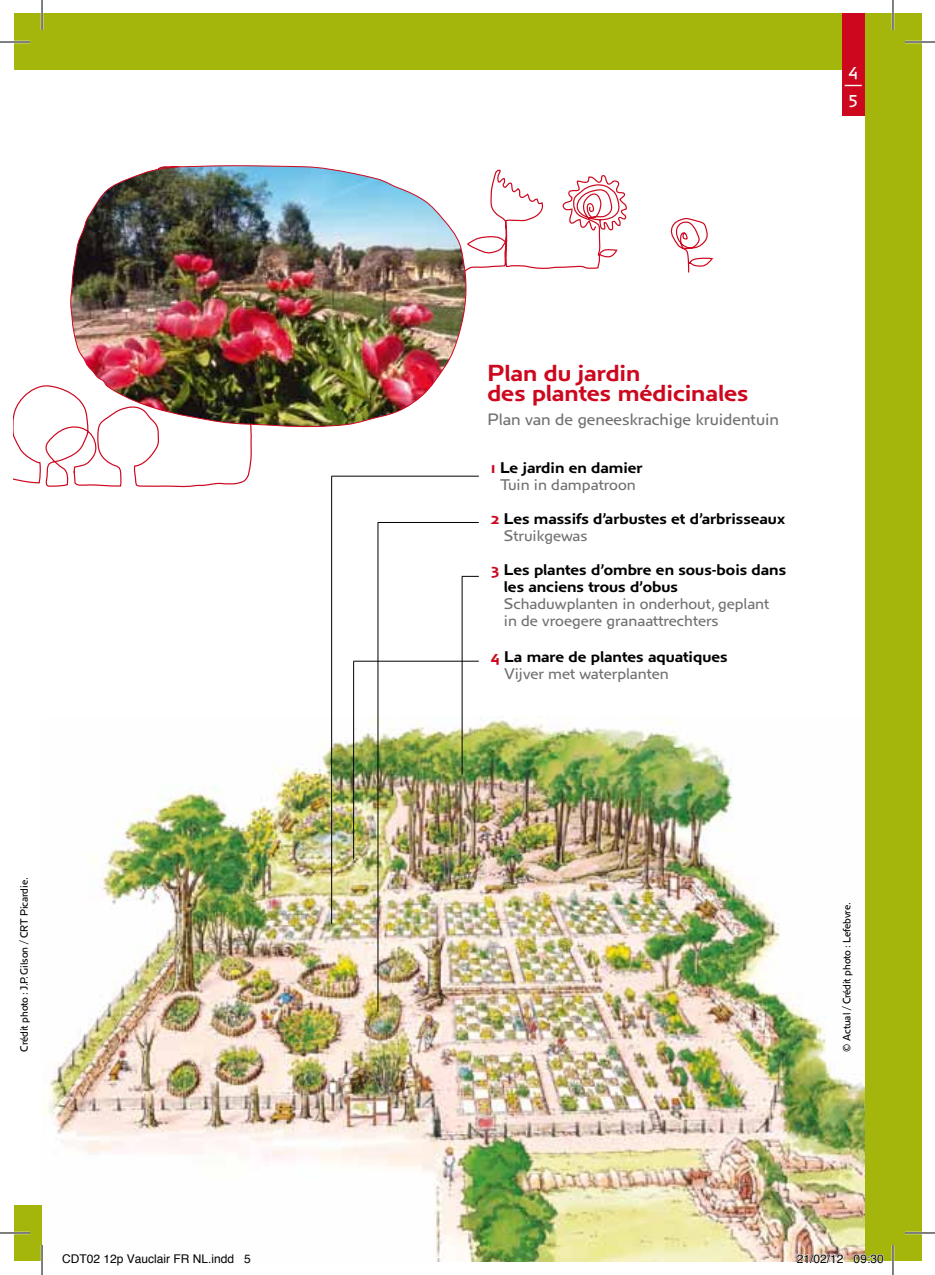
<style>
.page{position:relative;width:935px;height:1275px;background:#fff}
.page>*{position:absolute;margin:0;border:0;box-sizing:border-box;transform-origin:0 0}
.t1{font:24px/20px "Anisette Petite Demi";color:#cd071e}
.t2{font:18px/28px "Anisette Petite";color:#fff}
.t3{font:17px "Anisette Petite";color:#707172}
.t4{font:16px/17px "Anisette Petite Demi";color:#000}
.t5{font:16px/17px "Anisette Petite";color:#707172}
.t6{font:12px "Helvetica";color:#000}
.t7{font:11px "Anisette Petite";letter-spacing:-.01em;color:#000;scale:.95 1}
.s1{color:#cd071e}
</style>
<div class="page">
<div style="left:14px;top:14px;width:907px;height:1247px;background:#a4b50c"></div>
<div style="left:14px;top:70px;width:850px;height:1134px;background:#fff"></div>
<img style="left:42px;top:716px;width:822px;height:545px">
<hr style="left:353px;top:661px;width:1px;height:198px;background:#000">
<hr style="left:353px;top:661px;width:126px;height:1px;background:#000">
<hr style="left:461px;top:576px;width:1px;height:198px;background:#000">
<svg style="left:462px;top:576px;width:17px;height:1px"></svg>
<hr style="left:331px;top:476px;width:1px;height:448px;background:#000">
<hr style="left:331px;top:476px;width:148px;height:1px;background:#000">
<hr style="left:377px;top:522px;width:1px;height:489px;background:#000">
<hr style="left:377px;top:522px;width:102px;height:1px;background:#000">
<svg style="left:468px;top:169px;width:159px;height:101px"></svg>
<svg style="left:14px;top:385px;width:238px;height:103px"></svg>
<svg style="left:670px;top:218px;width:44px;height:55px"></svg>
<img style="left:70px;top:165px;width:398px;height:263px">
<div style="left:841px;top:14px;width:23px;height:102px;background:#cd071e"></div>
<svg style="left:844px;top:85px;width:17px;height:1px"></svg>
<hr style="left:0;top:41px;width:30px;height:2px;background:#fff">
<hr style="left:904px;top:41px;width:30px;height:2px;background:#fff">
<hr style="left:0;top:1231px;width:30px;height:3px;background:#fff">
<hr style="left:904px;top:1231px;width:30px;height:3px;background:#fff">
<hr style="left:41px;top:0;width:2px;height:30px;background:#fff">
<hr style="left:41px;top:1245px;width:2px;height:30px;background:#fff">
<hr style="left:891px;top:0;width:3px;height:30px;background:#fff">
<hr style="left:891px;top:1245px;width:3px;height:30px;background:#fff">
<hr style="left:0;top:42px;width:30px;height:1px;background:#000">
<hr style="left:904px;top:42px;width:30px;height:1px;background:#000">
<hr style="left:0;top:1232px;width:30px;height:1px;background:#000">
<hr style="left:904px;top:1232px;width:30px;height:1px;background:#000">
<hr style="left:42px;top:0;width:1px;height:30px;background:#000">
<hr style="left:42px;top:1245px;width:1px;height:30px;background:#000">
<hr style="left:892px;top:0;width:1px;height:30px;background:#000">
<hr style="left:892px;top:1245px;width:1px;height:30px;background:#000">
<svg style="left:62px;top:1253px;width:172px;height:8px"></svg>
<svg style="left:244px;top:1254px;width:7px;height:7px"></svg>
<svg style="left:796px;top:1253px;width:48px;height:9px"></svg>
<svg style="left:853px;top:1253px;width:31px;height:9px"></svg>
<p class="t2" style="left:848px;top:56px;width:11px">4<br>5</p>
<p class="t7" style="left:18px;top:1051px;width:185px;rotate:-90deg">Crédit photo : J.P. Gilson / CRT Picardie.</p>
<h1 class="t1" style="left:487px;top:363px;width:262px">Plan du jardin<br>des plantes médicinales</h1>
<p class="t3" style="left:487px;top:410px;width:293px">Plan van de geneeskrachige kruidentuin</p>
<p class="t4" style="left:490px;top:459px;width:153px"><span class="s1">1</span> Le jardin en damier</p>
<p class="t5" style="left:500px;top:476px;width:137px">Tuin in dampatroon</p>
<p class="t4" style="left:490px;top:510px;width:296px"><span class="s1">2</span> Les massifs d’arbustes et d’arbrisseaux</p>
<p class="t5" style="left:504px;top:527px;width:85px">Struikgewas</p>
<p class="t4" style="left:504px;top:561px;width:284px;text-indent:-13px"><span class="s1">3</span> Les plantes d’ombre en sous-bois dans les anciens trous d’obus</p>
<p class="t5" style="left:504px;top:595px;width:267px">Schaduwplanten in onderhout, geplant in de vroegere granaattrechters</p>
<p class="t4" style="left:490px;top:648px;width:238px"><span class="s1">4</span> La mare de plantes aquatiques</p>
<p class="t5" style="left:504px;top:665px;width:166px">Vijver met waterplanten</p>
<p class="t7" style="left:840px;top:1051px;width:159px;rotate:-90deg">© Actual / Crédit photo : Lefebvre.</p>
<p class="t6" style="left:62px;top:1249px;width:190px">CDT02 12p Vauclair FR NL.indd 5</p>
<p class="t6" style="left:796px;top:1249px;width:88px">21/02/12 09:30</p>
</div>
